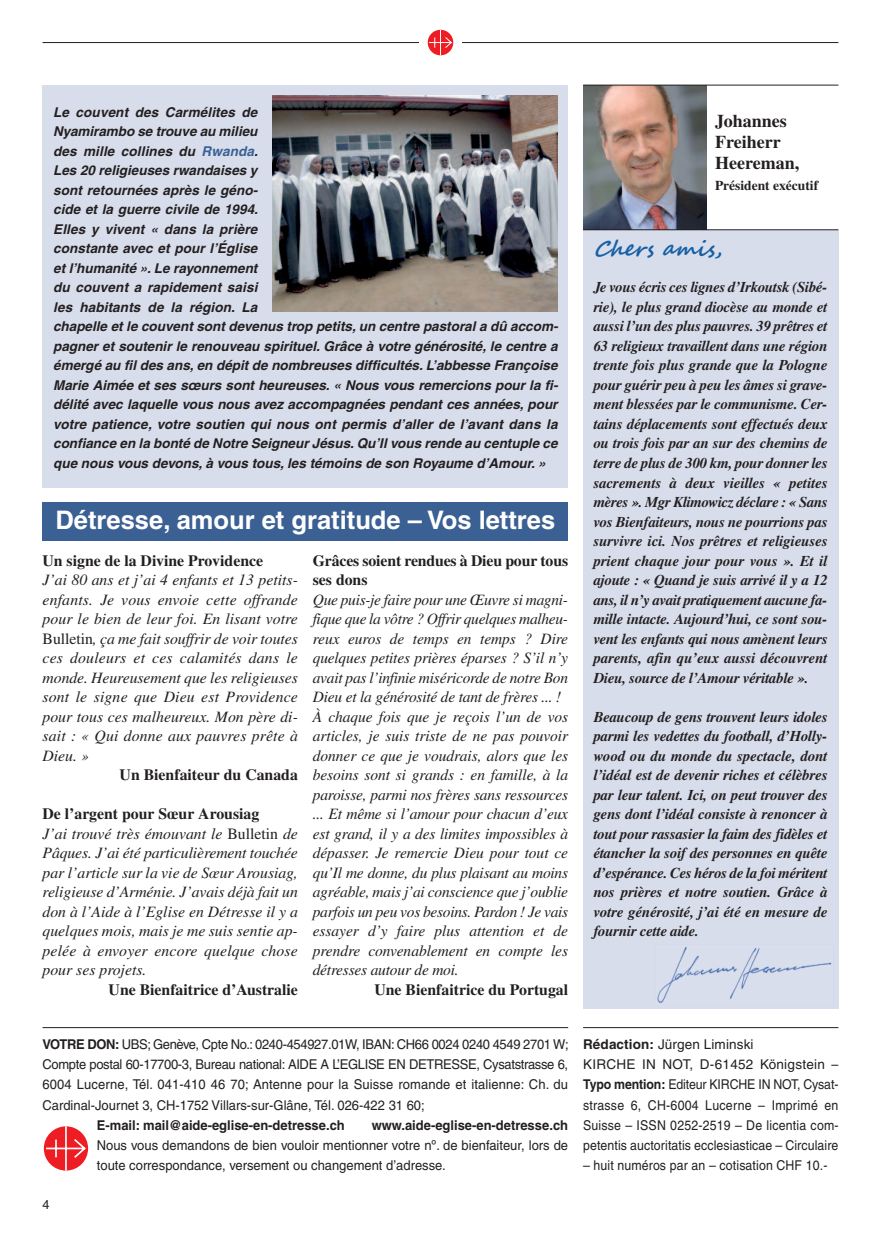
<style>
.page{position:relative;width:881px;height:1234px;background:#fff}
.page>*{position:absolute;margin:0;border:0;box-sizing:border-box;transform-origin:0 0}
.t1{font:700 25.5px "Helvetica";color:#fff}
.t2{font:italic 700 21px "Segoe Script";color:#165fa4}
.t3{font:700 18px/21px "Times";color:#231f20}
.t4{font:italic 15.75px/19.5px "Times";letter-spacing:-.01em;color:#231f20}
.t5{font:700 15.75px/19.5px "Times";color:#231f20}
.t6{font:italic 700 15px/19.5px "Times";letter-spacing:-.005em;color:#231f20;text-align:justify}
.t7{font:italic 700 13.5px/19.5px "Helvetica";color:#231f20}
.t8{font:13.5px/20.1px "Helvetica";color:#231f20;text-align:justify;scale:.96 1}
.t9{font:13.5px/20.1px "Helvetica";color:#231f20}
.t10{font:700 13.5px "Helvetica";color:#231f20;scale:.96 1}
.t11{font:13.5px "Helvetica";color:#231f20;scale:.91 1}
.t12{font:700 13.5px "Times";color:#231f20}
.t13{font:12.75px "Helvetica";color:#231f20}
.s1{color:#3b6094}
.s2{font-style:normal}
.s3{font-weight:700;font-style:normal}
.s4{font-weight:700}
</style>
<div class="page">
<div style="left:43px;top:85px;width:525px;height:402px;background:#d7ddeb"></div>
<hr style="left:43px;top:42px;width:795px;height:1px;background:#231f20">
<div style="left:419px;top:21px;width:42px;height:43px;background:#fff"></div>
<svg style="left:427px;top:30px;width:26px;height:25px"></svg>
<svg style="left:428px;top:30px;width:24px;height:25px"></svg>
<div style="left:43px;top:502px;width:525px;height:38px;background:#3b6094"></div>
<img style="left:583px;top:86px;width:123px;height:143px">
<div style="left:583px;top:230px;width:255px;height:778px;background:#d7ddeb"></div>
<hr style="left:583px;top:85px;width:255px;height:1px;background:#231f20">
<hr style="left:583px;top:229px;width:255px;height:1px;background:#231f20">
<img style="left:657px;top:947px;width:175px;height:55px">
<img style="left:272px;top:96px;width:285px;height:216px">
<hr style="left:43px;top:1026px;width:525px;height:1px;background:#231f20">
<hr style="left:583px;top:1026px;width:255px;height:1px;background:#231f20">
<svg style="left:44px;top:1126px;width:43px;height:44px"></svg>
<p class="t7" style="left:53px;top:103px;width:506px">Le couvent des Carmélites de<br>Nyamirambo se trouve au milieu<br>des mille collines du <span class="s1">Rwanda</span>.<br>Les 20 religieuses rwandaises y<br>sont retournées après le géno-<br>cide et la guerre civile de 1994.<br>Elles y vivent « dans la prière<br>constante avec et pour l’Église<br>et l’humanité ». Le rayonnement<br>du couvent a rapidement saisi<br>les habitants de la région. La<br>chapelle et le couvent sont devenus trop petits, un centre pastoral a dû accom&shy;pagner et soutenir le renouveau spirituel. Grâce à votre générosité, le centre a émergé au fil des ans, en dépit de nombreuses difficultés. L’abbesse Françoise Marie Aimée et ses sœurs sont heureuses. « Nous vous remercions pour la fi&shy;délité avec laquelle vous nous avez accompagnées pendant ces années, pour votre patience, votre soutien qui nous ont permis d’aller de l’avant dans la confiance en la bonté de Notre Seigneur Jésus. Qu’Il vous rende au centuple ce que nous vous devons, à vous tous, les témoins de son Royaume d’Amour. »</p>
<h1 class="t1" style="left:55px;top:510px;width:501px">Détresse, amour et gratitude – Vos lettres</h1>
<p class="t5" style="left:43px;top:552px;width:222px">Un signe de la Divine Providence</p>
<p class="t4" style="left:43px;top:571px;width:257px;text-align:justify">J’ai 80 ans et j’ai 4 enfants et 13 petits&shy;enfants. Je vous envoie cette offrande pour le bien de leur foi. En lisant votre <span class="s2">Bulletin</span>, ça me fait souffrir de voir toutes ces douleurs et ces calamités dans le monde. Heureusement que les religieuses sont le signe que Dieu est Providence pour tous ces malheureux. Mon père di&shy;sait : « Qui donne aux pauvres prête à Dieu. »</p>
<p class="t5" style="left:120px;top:766px;width:180px">Un Bienfaiteur du Canada</p>
<p class="t4" style="left:42px;top:805px;width:257px"><span class="s3">De l’argent pour Sœur Arousiag<br></span>J’ai trouvé très émouvant le <span class="s2">Bulletin</span> de Pâques. J’ai été particulièrement touchée par l’article sur la vie de Sœur Arousiag, religieuse d’Arménie. J’avais déjà fait un don à l’Aide à l’Eglise en Détresse il y a quelques mois, mais je me suis sentie ap&shy;pelée à envoyer encore quelque chose pour ses projets.</p>
<p class="t5" style="left:109px;top:981px;width:191px">Une Bienfaitrice d’Australie</p>
<p class="t5" style="left:312px;top:552px;width:257px">Grâces soient rendues à Dieu pour tous ses dons</p>
<p class="t4" style="left:312px;top:591px;width:257px">Que puis-je faire pour une Œuvre si magni&shy;fique que la vôtre ? Offrir quelques malheu&shy;reux euros de temps en temps ? Dire quelques petites prières éparses ? S’il n’y avait pas l’infinie miséricorde de notre Bon Dieu et la générosité de tant de frères ... !<br>À chaque fois que je reçois l’un de vos articles, je suis triste de ne pas pouvoir donner ce que je voudrais, alors que les besoins sont si grands : en famille, à la paroisse, parmi nos frères sans ressources ... Et même si l’amour pour chacun d’eux est grand, il y a des limites impossibles à dépasser. Je remercie Dieu pour tout ce qu’Il me donne, du plus plaisant au moins agréable, mais j’ai conscience que j’oublie parfois un peu vos besoins. Pardon ! Je vais essayer d’y faire plus attention et de prendre convenablement en compte les détresses autour de moi.</p>
<p class="t5" style="left:374px;top:981px;width:195px">Une Bienfaitrice du Portugal</p>
<p class="t3" style="left:714px;top:112px;width:86px">Johannes<br>Freiherr<br>Heereman,</p>
<p class="t12" style="left:714px;top:181px;width:105px">Président exécutif</p>
<h2 class="t2" style="left:593px;top:236px;width:137px">Chersamis,</h2>
<p class="t6" style="left:593px;top:279px;width:235px">Je vous écris ces lignes d’Irkoutsk (Sibé&shy;rie), le plus grand diocèse au monde et aussi l’un des plus pauvres. 39 prêtres et 63 religieux travaillent dans une région trente fois plus grande que la Pologne pour guérir peu à peu les âmes si grave&shy;ment blessées par le communisme. Cer&shy;tains déplacements sont effectués deux ou trois fois par an sur des chemins de terre de plus de 300 km, pour donner les sacrements à deux vieilles « petites mères ». Mgr Klimowicz déclare : « Sans vos Bienfaiteurs, nous ne pourrions pas survivre ici. Nos prêtres et religieuses prient chaque jour pour vous ». Et il ajoute : « Quand je suis arrivé il y a 12 ans, il n’y avait pratiquement aucune fa&shy;mille intacte. Aujourd’hui, ce sont sou&shy;vent les enfants qui nous amènent leurs parents, afin qu’eux aussi découvrent Dieu, source de l’Amour véritable ».</p>
<p class="t6" style="left:593px;top:708px;width:235px">Beaucoup de gens trouvent leurs idoles parmi les vedettes du football, d’Holly&shy;wood ou du monde du spectacle, dont l’idéal est de devenir riches et célèbres par leur talent. Ici, on peut trouver des gens dont l’idéal consiste à renoncer à tout pour rassasier la faim des fidèles et étancher la soif des personnes en quête d’espérance. Ces héros de la foi méritent nos prières et notre soutien. Grâce à votre générosité, j’ai été en mesure de fournir cette aide.</p>
<p class="t8" style="left:42px;top:1035px;width:549px"><span class="s4">VOTRE DON:</span> UBS; Genève, Cpte No.: 0240-454927.01W, IBAN: CH66 0024 0240 4549 2701 W; Compte postal 60-17700-3, Bureau national: AIDE A L’EGLISE EN DETRESSE, Cysatstrasse 6, 6004 Lucerne, Tél. 041-410 46 70; Antenne pour la Suisse romande et italienne: Ch. du Cardinal-Journet 3, CH-1752 Villars-sur-Glâne, Tél. 026-422 31 60;</p>
<p class="t10" style="left:97px;top:1119px;width:260px">E-mail: mail@aide-eglise-en-detresse.ch</p>
<p class="t10" style="left:371px;top:1119px;width:206px">www.aide-eglise-en-detresse.ch</p>
<p class="t8" style="left:97px;top:1135px;width:492px">Nous vous demandons de bien vouloir mentionner votre nº. de bienfaiteur, lors de toute correspondance, versement ou changement d’adresse.</p>
<p class="t13" style="left:43px;top:1199px;width:9px">4</p>
<p class="t9" style="left:583px;top:1035px;width:257px"><span class="s4">Rédaction:</span> Jürgen Liminski<br>KIRCHE IN NOT, D-61452 Königstein – <span class="s4">Typo mention:</span> Editeur KIRCHE IN NOT, Cysat&shy;strasse 6, CH-6004 Lucerne – Imprimé en Suisse – ISSN 0252-2519 – De licentia com&shy;petentis auctoritatis ecclesiasticae – Circulaire</p>
<p class="t11" style="left:583px;top:1159px;width:270px">– huit numéros par an – cotisation CHF 10.-</p>
</div>
